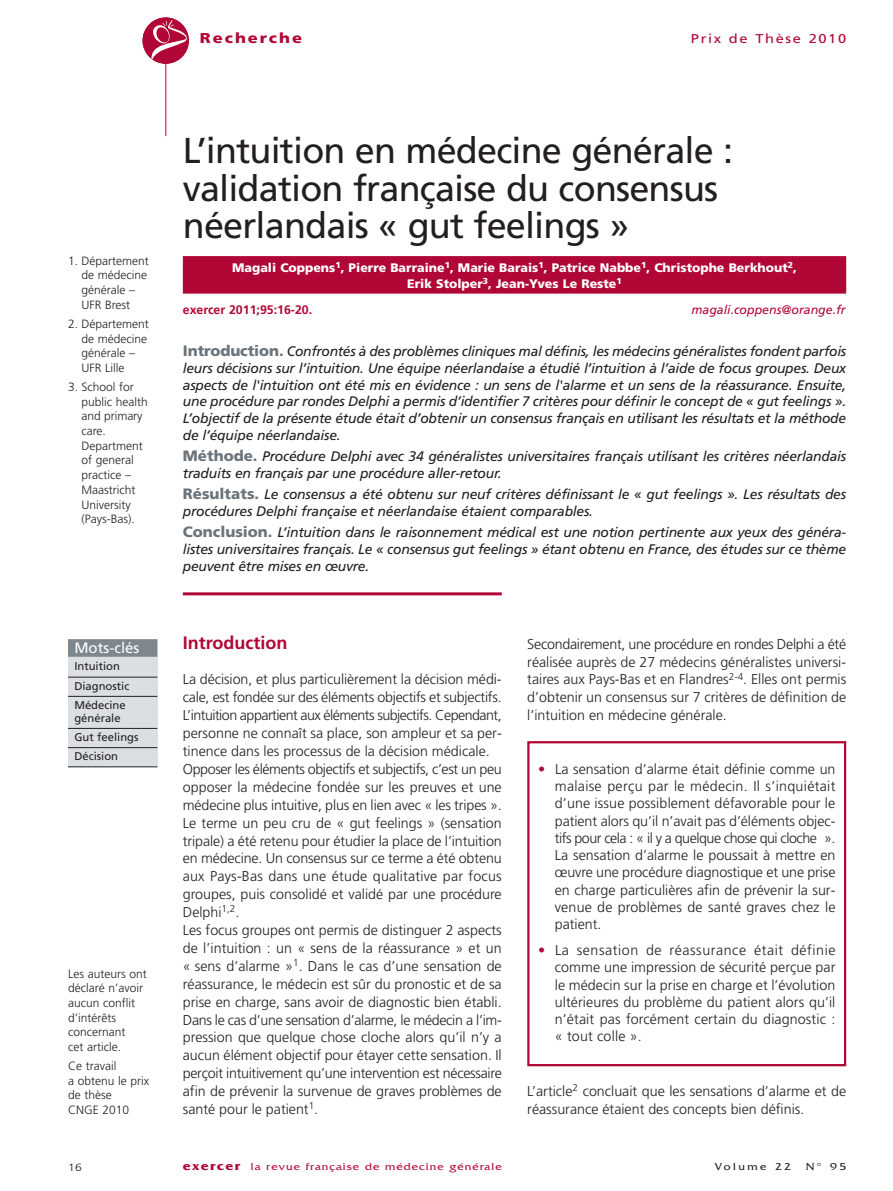
<style>
.page{position:relative;width:893px;height:1191px;background:#fff}
.page>*{position:absolute;margin:0;border:0;box-sizing:border-box;transform-origin:0 0}
.t1{font:36px/37.5px "Frutiger";letter-spacing:-.02em;color:#231f20}
.t2{font:700 18px "Frutiger";color:#b00736}
.t3{font:15px "Frutiger";color:#fff}
.t4{font:300 14.25px/17.9px "Frutiger";color:#231f20;text-align:justify}
.t5{font:900 14.25px "Frutiger";letter-spacing:.12em;color:#b00736;scale:1.15 1}
.t6{font:italic 13.8px/16.8px "Frutiger";letter-spacing:-.015em;color:#231f20;text-align:justify}
.t7{font:12.75px "Frutiger";letter-spacing:.11em;color:#b00736;scale:1.15 1}
.t8{font:900 12.3px/16.5px "Frutiger";color:#fff;text-align:center}
.t9{font:italic 12.3px "Frutiger";color:#b00736}
.t10{font:700 12.3px "Frutiger";color:#b00736}
.t11{font:300 12px/14.7px "Frutiger";color:#231f20}
.t12{font:11.25px/19.2px "Frutiger";color:#231f20}
.t13{font:10.5px "Friz Quadrata";letter-spacing:.085em;color:#b00736;scale:1.15 1}
.t14{font:10.5px "Friz Quadrata";letter-spacing:.2em;color:#231f20;scale:1.15 1}
.t15{font:300 10.5px "Frutiger";color:#231f20;scale:1.15 1}
.s1{font-weight:900;font-style:normal;font-size:15px;color:#6c747a}
.s2{color:#b00736}
.s3{font-weight:700;font-size:12.75px}
</style>
<div class="page">
<div style="left:527px;top:741px;width:319px;height:325px;border:2px solid #b00736"></div>
<hr style="left:165px;top:32px;width:1px;height:104px;background:#b00736">
<div style="left:183px;top:256px;width:663px;height:38px;background:#b00736"></div>
<hr style="left:183px;top:592px;width:319px;height:3px;background:#b00736">
<div style="left:68px;top:639px;width:89px;height:128px;background:#dbdfe2"></div>
<div style="left:68px;top:639px;width:89px;height:18px;background:#7e878d"></div>
<hr style="left:68px;top:677px;width:89px;height:1px;background:#231f20">
<hr style="left:68px;top:696px;width:89px;height:1px;background:#231f20">
<hr style="left:68px;top:728px;width:89px;height:1px;background:#231f20">
<hr style="left:68px;top:747px;width:89px;height:1px;background:#231f20">
<hr style="left:68px;top:766px;width:89px;height:1px;background:#231f20">
<div style="left:143px;top:17px;width:46px;height:47px;background:#b00736;border-radius:50%"></div>
<svg style="left:148px;top:20px;width:41px;height:41px"></svg>
<p class="t5" style="left:200px;top:32px;width:90px">Recherche</p>
<p class="t7" style="left:691px;top:33px;width:136px">Prix de Thèse 2010</p>
<p class="t11" style="left:82px;top:254px;width:69px;text-indent:-14px">1. Département de médecine générale –<br>UFR Brest</p>
<p class="t11" style="left:82px;top:317px;width:69px;text-indent:-14px">2. Département de médecine générale –<br>UFR Lille</p>
<p class="t11" style="left:82px;top:380px;width:68px;text-indent:-14px">3. School for public health and primary care.<br>Department of general practice –<br>Maastricht<br>University (Pays-Bas).</p>
<p class="t3" style="left:74px;top:641px;width:66px">Mots-clés</p>
<p class="t12" style="left:74px;top:658px;width:56px">Intuition<br>Diagnostic<br>Médecine</p>
<p class="t12" style="left:74px;top:709px;width:66px">générale<br>Gut feelings<br>Décision</p>
<p class="t11" style="left:68px;top:967px;width:80px">Les auteurs ont déclaré n’avoir aucun conflit d’intérêts concernant<br>cet article.</p>
<p class="t11" style="left:68px;top:1059px;width:82px">Ce travail<br>a obtenu le prix de thèse<br>CNGE 2010</p>
<h1 class="t1" style="left:183px;top:135px;width:552px">L’intuition en médecine générale : validation française du consensus néerlandais « gut feelings »</h1>
<p class="t8" style="left:232px;top:260px;width:566px">Magali Coppens<sup>1</sup>, Pierre Barraine<sup>1</sup>, Marie Barais<sup>1</sup>, Patrice Nabbe<sup>1</sup>, Christophe Berkhout<sup>2</sup>,<br>Erik Stolper<sup>3</sup>, Jean-Yves Le Reste<sup>1</sup></p>
<p class="t10" style="left:183px;top:304px;width:131px">exercer 2011;95:16-20.</p>
<p class="t9" style="left:691px;top:304px;width:156px">magali.coppens@orange.fr</p>
<p class="t6" style="left:183px;top:344px;width:665px"><span class="s1">Introduction.</span> Confrontés à des problèmes cliniques mal définis, les médecins généralistes fondent parfois leurs décisions sur l’intuition. Une équipe néerlandaise a étudié l’intuition à l’aide de focus groupes. Deux aspects de l'intuition ont été mis en évidence : un sens de l'alarme et un sens de la réassurance. Ensuite, une procédure par rondes Delphi a permis d’identifier 7 critères pour définir le concept de « gut feelings ».<br>L’objectif de la présente étude était d’obtenir un consensus français en utilisant les résultats et la méthode de l’équipe néerlandaise.</p>
<p class="t6" style="left:183px;top:449px;width:665px"><span class="s1">Méthode.</span> Procédure Delphi avec 34 généralistes universitaires français utilisant les critères néerlandais traduits en français par une procédure aller-retour.</p>
<p class="t6" style="left:183px;top:487px;width:665px"><span class="s1">Résultats.</span> Le consensus a été obtenu sur neuf critères définissant le « gut feelings ». Les résultats des procédures Delphi française et néerlandaise étaient comparables.</p>
<p class="t6" style="left:183px;top:525px;width:665px"><span class="s1">Conclusion.</span> L’intuition dans le raisonnement médical est une notion pertinente aux yeux des généra&shy;listes universitaires français. Le « consensus gut feelings » étant obtenu en France, des études sur ce thème peuvent être mises en œuvre.</p>
<p class="t2" style="left:183px;top:635px;width:106px">Introduction</p>
<p class="t4" style="left:183px;top:671px;width:320px;text-align:left">La décision, et plus particulièrement la décision médi&shy;cale, est fondée sur des éléments objectifs et subjectifs.<br>L’intuition appartient aux éléments subjectifs. Cependant, personne ne connaît sa place, son ampleur et sa per&shy;tinence dans les processus de la décision médicale.<br>Opposer les éléments objectifs et subjectifs, c’est un peu opposer la médecine fondée sur les preuves et une médecine plus intuitive, plus en lien avec « les tripes ».<br>Le terme un peu cru de « gut feelings » (sensation tripale) a été retenu pour étudier la place de l’intuition en médecine. Un consensus sur ce terme a été obtenu aux Pays-Bas dans une étude qualitative par focus groupes, puis consolidé et validé par une procédure Delphi<sup>1,2</sup>.<br>Les focus groupes ont permis de distinguer 2 aspects de l’intuition : un « sens de la réassurance » et un « sens d’alarme »<sup>1</sup>. Dans le cas d’une sensation de réassurance, le médecin est sûr du pronostic et de sa prise en charge, sans avoir de diagnostic bien établi.<br>Dans le cas d’une sensation d’alarme, le médecin a l’im&shy;pression que quelque chose cloche alors qu’il n’y a aucun élément objectif pour étayer cette sensation. Il perçoit intuitivement qu’une intervention est nécessaire afin de prévenir la survenue de graves problèmes de santé pour le patient<sup>1</sup>.</p>
<p class="t4" style="left:527px;top:636px;width:320px">Secondairement, une procédure en rondes Delphi a été réalisée auprès de 27 médecins généralistes universi&shy;taires aux Pays-Bas et en Flandres<sup>2-4</sup>. Elles ont permis d’obtenir un consensus sur 7 critères de définition de l’intuition en médecine générale.</p>
<p class="t4" style="left:555px;top:761px;width:282px;line-height:17.2px;text-indent:-17px"><span class="s2">•</span> La sensation d’alarme était définie comme un malaise perçu par le médecin. Il s’inquiétait d’une issue possiblement défavorable pour le patient alors qu’il n’avait pas d’éléments objec&shy;tifs pour cela : « il y a quelque chose qui cloche ».<br>La sensation d’alarme le poussait à mettre en œuvre une procédure diagnostique et une prise en charge particulières afin de prévenir la sur&shy;venue de problèmes de santé graves chez le patient.</p>
<p class="t4" style="left:555px;top:942px;width:282px;line-height:17.2px;text-indent:-17px"><span class="s2">•</span> La sensation de réassurance était définie comme une impression de sécurité perçue par le médecin sur la prise en charge et l’évolution ultérieures du problème du patient alors qu’il n’était pas forcément certain du diagnostic : « tout colle ».</p>
<p class="t4" style="left:527px;top:1083px;width:320px">L’article<sup>2</sup> concluait que les sensations d’alarme et de réassurance étaient des concepts bien définis.</p>
<p class="t15" style="left:68px;top:1162px;width:13px">16</p>
<p class="t13" style="left:183px;top:1162px;width:279px"><span class="s3">exercer</span> la revue française de médecine générale</p>
<p class="t14" style="left:715px;top:1162px;width:68px">Volume 22</p>
<p class="t14" style="left:806px;top:1162px;width:37px">N° 95</p>
</div>
